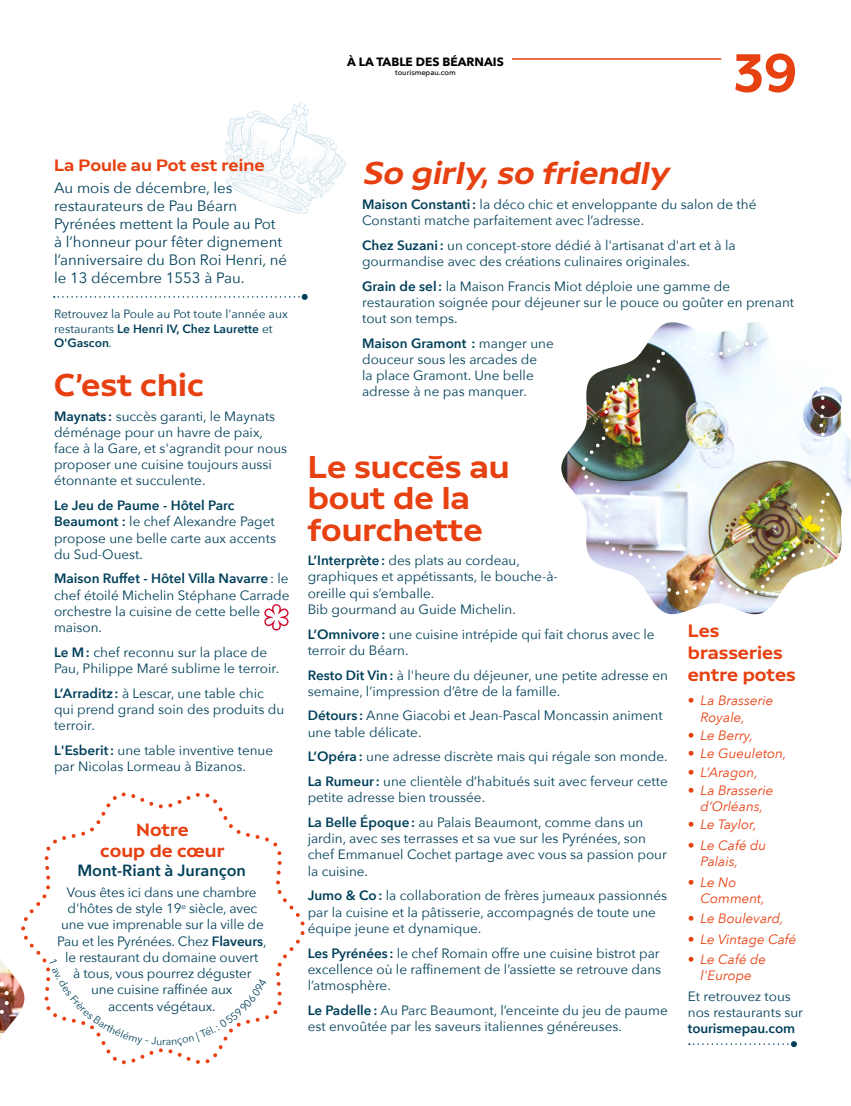
<style>
.page{position:relative;width:851px;height:1106px;background:#fff}
.page>*{position:absolute;margin:0;border:0;box-sizing:border-box;transform-origin:0 0}
.t1{font:54px "Pau Display";color:#e74011}
.t2{font:31.5px/31.5px "Pau Display";color:#e74011}
.t3{font:italic 31.5px "Pau Display";color:#e74011}
.t4{font:18px/21.6px "Pau Display";color:#e74011}
.t5{font:17.85px/21.3px "Pau Display";color:#e74011;text-align:center}
.t6{font:16.5px "Pau Display";color:#e74011}
.t7{font:600 16.2px "Avenir Next";color:#00405a}
.t8{font:15px/18px "Avenir Next";color:#00405a}
.t9{font:13.5px/16.2px "Avenir Next";color:#00405a}
.t10{font:italic 13.5px/16.2px "Avenir Next";color:#e74011}
.t11{font:600 13.5px "Avenir Next";letter-spacing:-.01em;color:#00405a}
.t12{font:12px/14.4px "Avenir Next";color:#00405a}
.t13{font:700 12px "Avenir Next";color:#000}
.t14{font:500 7.5px "Avenir Next";color:#000}
.s1{font-weight:600}
.s2{font-style:italic}
</style>
<div class="page">
<svg style="left:0;top:958px;width:21px;height:81px"></svg>
<svg style="left:224px;top:102px;width:122px;height:112px"></svg>
<img style="left:561px;top:322px;width:289px;height:293px">
<img style="left:581px;top:341px;width:265px;height:254px">
<svg style="left:688px;top:1041px;width:108px;height:6px"></svg>
<svg style="left:54px;top:294px;width:253px;height:6px"></svg>
<hr style="left:512px;top:58px;width:209px;height:2px;background:#e74011">
<svg style="left:21px;top:792px;width:284px;height:272px"></svg>
<svg style="left:264px;top:604px;width:24px;height:26px"></svg>
<svg style="left:49px;top:959px;width:218px;height:87px"></svg>
<p class="t13" style="left:347px;top:52px;width:158px">À LA TABLE DES BÉARNAIS</p>
<p class="t14" style="left:395px;top:66px;width:62px">tourismepau.com</p>
<h1 class="t1" style="left:733px;top:42px;width:65px">39</h1>
<p class="t6" style="left:54px;top:155px;width:212px">La Poule au Pot est reine</p>
<p class="t8" style="left:54px;top:178px;width:234px">Au mois de décembre, les restaurateurs de Pau Béarn<br>Pyrénées mettent la Poule au Pot à l’honneur pour fêter dignement l’anniversaire du Bon Roi Henri, né le 13 décembre 1553 à Pau.</p>
<p class="t12" style="left:54px;top:306px;width:235px">Retrouvez la Poule au Pot toute l'année aux restaurants <span class="s1">Le Henri IV, Chez Laurette</span> et<br><span class="s1">O'Gascon</span><span class="s2">.</span></p>
<h2 class="t2" style="left:54px;top:368px;width:151px">C’est chic</h2>
<p class="t9" style="left:54px;top:407px;width:234px"><span class="s1">Maynats :</span> succès garanti, le Maynats déménage pour un havre de paix, face à la Gare, et s'agrandit pour nous proposer une cuisine toujours aussi étonnante et succulente.</p>
<p class="t9" style="left:54px;top:497px;width:223px"><span class="s1">Le Jeu de Paume - Hôtel Parc<br>Beaumont :</span> le chef Alexandre Paget propose une belle carte aux accents du Sud-Ouest.</p>
<p class="t9" style="left:54px;top:570px;width:237px"><span class="s1">Maison Ruffet - Hôtel Villa Navarre</span>: le chef étoilé Michelin Stéphane Carrade orchestre la cuisine de cette belle maison.</p>
<p class="t9" style="left:54px;top:643px;width:227px"><span class="s1">Le M:</span> chef reconnu sur la place de<br>Pau, Philippe Maré sublime le terroir.</p>
<p class="t9" style="left:54px;top:684px;width:232px"><span class="s1">L’Arraditz :</span> à Lescar, une table chic qui prend grand soin des produits du terroir.</p>
<p class="t9" style="left:54px;top:741px;width:220px"><span class="s1">L'Esberit:</span> une table inventive tenue par Nicolas Lormeau à Bizanos.</p>
<h3 class="t5" style="left:100px;top:818px;width:126px">Notre<br>coup de cœur</h3>
<p class="t7" style="left:77px;top:856px;width:170px">Mont-Riant à Jurançon</p>
<p class="t9" style="left:57px;top:883px;width:211px;text-align:center">Vous êtes ici dans une chambre d'hôtes de style 19<sup>e</sup> siècle, avec une vue imprenable sur la ville de<br>Pau et les Pyrénées. Chez <span class="s1">Flaveurs</span>, le restaurant du domaine ouvert<br>à tous, vous pourrez déguster<br>une cuisine raffinée aux<br>accents végétaux.</p>
<h2 class="t3" style="left:362px;top:155px;width:308px">So girly,so friendly</h2>
<p class="t9" style="left:362px;top:195px;width:396px"><span class="s1">Maison Constanti:</span> la déco chic et enveloppante du salon de thé<br>Constanti matche parfaitement avec l’adresse.</p>
<p class="t9" style="left:362px;top:236px;width:375px"><span class="s1">Chez Suzani:</span> un concept-store dédié à l'artisanat d'art et à la gourmandise avec des créations culinaires originales.</p>
<p class="t9" style="left:362px;top:277px;width:433px"><span class="s1">Grain de sel:</span> la Maison Francis Miot déploie une gamme de restauration soignée pour déjeuner sur le pouce ou goûter en prenant tout son temps.</p>
<p class="t9" style="left:362px;top:334px;width:193px"><span class="s1">Maison Gramont :</span> manger une douceur sous les arcades de<br>la place Gramont. Une belle</p>
<p class="t9" style="left:362px;top:383px;width:166px">adresse à ne pas manquer.</p>
<h2 class="t2" style="left:307px;top:450px;width:203px">Le succès au bout de la fourchette</h2>
<p class="t9" style="left:307px;top:552px;width:252px"><span class="s1">L’Interprète:</span> des plats au cordeau, graphiques et appétissants, le bouche-à&shy;oreille qui s’emballe.<br>Bib gourmand au Guide Michelin.</p>
<p class="t9" style="left:307px;top:625px;width:348px"><span class="s1">L’Omnivore:</span> une cuisine intrépide qui fait chorus avec le terroir du Béarn.</p>
<p class="t9" style="left:307px;top:666px;width:361px"><span class="s1">Resto Dit Vin:</span> à l'heure du déjeuner, une petite adresse en semaine, l’impression d’être de la famille.</p>
<p class="t9" style="left:307px;top:707px;width:356px"><span class="s1">Détours :</span> Anne Giacobi et Jean-Pascal Moncassin animent une table délicate.</p>
<p class="t9" style="left:307px;top:743px;width:361px;line-height:24.8px"><span class="s1">L’Opéra:</span> une adresse discrète mais qui régale son monde.<br><span class="s1">La Rumeur:</span> une clientèle d’habitués suit avec ferveur cette</p>
<p class="t9" style="left:307px;top:784px;width:337px;line-height:24.8px">petite adresse bien troussée.<br><span class="s1">La Belle Époque:</span> au Palais Beaumont, comme dans un</p>
<p class="t9" style="left:307px;top:829px;width:361px">jardin, avec ses terrasses et sa vue sur les Pyrénées, son chef Emmanuel Cochet partage avec vous sa passion pour la cuisine.</p>
<p class="t9" style="left:307px;top:887px;width:361px"><span class="s1">Jumo &amp; Co:</span> la collaboration de frères jumeaux passionnés par la cuisine et la pâtisserie, accompagnés de toute une équipe jeune et dynamique.</p>
<p class="t9" style="left:307px;top:944px;width:355px;text-align:justify"><span class="s1">Les Pyrénées :</span> le chef Romain offre une cuisine bistrot par excellence où le raffinement de l’assiette se retrouve dans l’atmosphère.</p>
<p class="t9" style="left:307px;top:1001px;width:361px"><span class="s1">Le Padelle:</span> Au Parc Beaumont, l’enceinte du jeu de paume est envoûtée par les saveurs italiennes généreuses.</p>
<h3 class="t4" style="left:687px;top:620px;width:109px">Les brasseries entre potes</h3>
<p class="t10" style="left:700px;top:692px;width:74px;text-indent:-13px">• La Brasserie<br>Royale,</p>
<p class="t10" style="left:687px;top:726px;width:67px">• Le Berry,</p>
<p class="t10" style="left:687px;top:745px;width:100px">• Le Gueuleton,</p>
<p class="t10" style="left:687px;top:763px;width:71px">• L’Aragon,</p>
<p class="t10" style="left:687px;top:781px;width:87px;text-align:center">• La Brasserie d’Orléans,</p>
<p class="t10" style="left:687px;top:816px;width:71px">• Le Taylor,</p>
<p class="t10" style="left:700px;top:836px;width:67px;text-indent:-13px">• Le Café du<br>Palais,</p>
<p class="t10" style="left:700px;top:873px;width:66px;text-indent:-13px">• Le No<br>Comment,</p>
<p class="t10" style="left:687px;top:909px;width:97px">• Le Boulevard,</p>
<p class="t10" style="left:687px;top:930px;width:110px">• Le Vintage Café</p>
<p class="t10" style="left:687px;top:950px;width:80px;text-align:center">• Le Café de l'Europe</p>
<p class="t9" style="left:687px;top:987px;width:117px">Et retrouvez tous nos restaurants sur</p>
<p class="t11" style="left:687px;top:1017px;width:109px">tourismepau.com</p>
</div>
